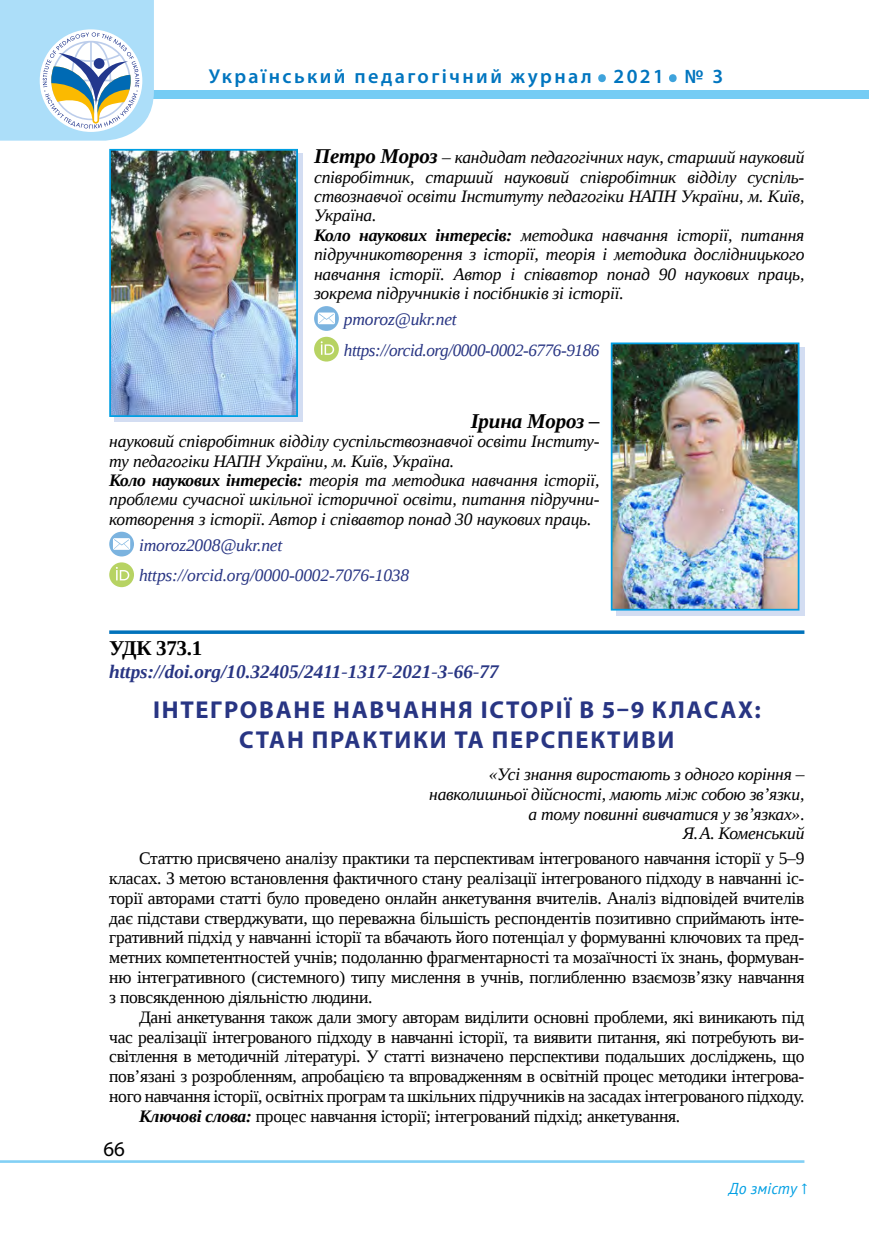
<style>
.page{position:relative;width:869px;height:1241px;background:#fff}
.page>*{position:absolute;margin:0;border:0;box-sizing:border-box;transform-origin:0 0}
.t1{font:600 50.4px "Myriad Pro";color:#3ea3dc}
.t2{font:700 24.5px/29.8px "Myriad Pro";letter-spacing:.07em;color:#283583;text-align:center}
.t3{font:italic 700 21px "Liberation Serif";letter-spacing:-.01em;color:#000}
.t4{font:700 21px "Liberation Serif";letter-spacing:-.015em;color:#000}
.t5{font:21px "Myriad Pro";color:#000}
.t6{font:600 20.12px "Myriad Pro";letter-spacing:.12em;color:#0075bf}
.t7{font:italic 700 19.25px "Liberation Serif";color:#283583}
.t8{font:17.5px/19.8px "Liberation Serif";letter-spacing:-.02em;color:#000;text-align:justify}
.t9{font:italic 17.5px/19.4px "Liberation Serif";letter-spacing:-.01em;color:#000}
.t10{font:italic 17.5px/30.6px "Liberation Serif";letter-spacing:-.01em;color:#283583}
.t11{font:italic 15.75px "PT Sans";color:#009fe3}
.s1{font-weight:700;font-size:21px}
.s2{font-weight:700}
.s3{font-style:normal}
.s4{font-weight:700;font-style:italic}
</style>
<div class="page">
<hr style="left:0;top:1159px;width:804px;height:3px;background:#83d0f5">
<div style="left:0;top:90px;width:868px;height:8px;background:#75ccf4"></div>
<svg style="left:0;top:0;width:154px;height:141px"></svg>
<div style="left:114px;top:154px;width:189px;height:268px;background:#d3ddf2"></div>
<img style="left:112px;top:152px;width:183px;height:262px">
<div style="left:109px;top:149px;width:189px;height:268px;border:2px solid #009fe3"></div>
<svg style="left:314px;top:306px;width:25px;height:25px"></svg>
<div style="left:314px;top:337px;width:25px;height:24px;background:#b7d363;border-radius:50%"></div>
<svg style="left:320px;top:341px;width:14px;height:14px"></svg>
<svg style="left:615px;top:347px;width:189px;height:268px;background:#bdd6f0"></svg>
<img style="left:613px;top:345px;width:183px;height:262px">
<div style="left:610px;top:342px;width:189px;height:268px;border:2px solid #009fe3"></div>
<svg style="left:109px;top:531px;width:25px;height:25px"></svg>
<svg style="left:109px;top:562px;width:25px;height:25px"></svg>
<svg style="left:116px;top:567px;width:13px;height:13px"></svg>
<hr style="left:109px;top:630px;width:695px;height:3px;background:#0072bb">
<p class="t6" style="left:208px;top:64px;width:384px">Український педагогічний журнал</p>
<h1 class="t1" style="left:595px;top:33px;width:13px">.</h1>
<p class="t6" style="left:613px;top:64px;width:52px">2021</p>
<h1 class="t1" style="left:666px;top:33px;width:13px">.</h1>
<p class="t6" style="left:684px;top:64px;width:40px">№ 3</p>
<p class="t9" style="left:314px;top:147px;width:491px"><span class="s1">Петро Мороз</span> – кандидат педагогічних наук, старший науковий співробітник, старший науковий співробітник відділу суспіль&shy;ствознавчої освіти Інституту педагогіки НАПН України, м. Київ, Україна.<br><span class="s2">Коло наукових інтересів:</span> методика навчання історії, питання підручникотворення з історії, теорія і методика дослідницького навчання історії. Автор і співавтор понад 90 наукових праць, зокрема підручників і посібників зі історії.</p>
<p class="t10" style="left:344px;top:303px;width:257px">pmoroz@ukr.net https://orcid.org/0000-0002-6776-9186</p>
<p class="t3" style="left:470px;top:407px;width:130px">Ірина Мороз –</p>
<p class="t9" style="left:109px;top:431px;width:491px">науковий співробітник відділу суспільствознавчої освіти Інститу&shy;ту педагогіки НАПН України, м. Київ, Україна.<br><span class="s2">Коло наукових інтересів:</span> теорія та методика навчання історії, проблеми сучасної шкільної історичної освіти, питання підручни&shy;котворення з історії. Автор і співавтор понад 30 наукових праць.</p>
<p class="t10" style="left:139px;top:529px;width:271px">imoroz2008@ukr.net https://orcid.org/0000-0002-7076-1038</p>
<p class="t4" style="left:109px;top:633px;width:94px">УДК 373.1</p>
<p class="t7" style="left:109px;top:659px;width:391px">https://doi.org/10.32405/2411-1317-2021-3-66-77</p>
<h2 class="t2" style="left:153px;top:693px;width:609px">ІНТЕГРОВАНЕ НАВЧАННЯ ІСТОРІЇ В 5–9 КЛАСАХ:<br>СТАН ПРАКТИКИ ТА ПЕРСПЕКТИВИ</h2>
<p class="t9" style="left:429px;top:764px;width:376px;text-align:right">«Усі знання виростають з одного коріння – навколишньої дійсності, мають між собою зв’язки, а тому повинні вивчатися у зв’язках»<span class="s3">.<br></span>Я.А. Коменський</p>
<p class="t8" style="left:109px;top:848px;width:696px;text-indent:30px">Статтю присвячено аналізу практики та перспективам інтегрованого навчання історії у 5–9 класах. З метою встановлення фактичного стану реалізації інтегрованого підходу в навчанні іс&shy;торії авторами статті було проведено онлайн анкетування вчителів. Аналіз відповідей вчителів дає підстави стверджувати, що переважна більшість респондентів позитивно сприймають інте&shy;гративний підхід у навчанні історії та вбачають його потенціал у формуванні ключових та пред&shy;метних компетентностей учнів; подоланню фрагментарності та мозаїчності їх знань, формуван&shy;ню інтегративного (системного) типу мислення в учнів, поглибленню взаємозв’язку навчання з повсякденною діяльністю людини.</p>
<p class="t8" style="left:139px;top:1006px;width:666px">Дані анкетування також дали змогу авторам виділити основні проблеми, які виникають під</p>
<p class="t8" style="left:109px;top:1026px;width:696px">час реалізації інтегрованого підходу в навчанні історії, та виявити питання, які потребують ви-</p>
<p class="t8" style="left:109px;top:1046px;width:696px">світлення в методичній літературі. У статті визначено перспективи подальших досліджень, що</p>
<p class="t8" style="left:109px;top:1066px;width:696px">пов’язані з розробленням, апробацією та впровадженням в освітній процес методики інтегрова-</p>
<p class="t8" style="left:109px;top:1085px;width:696px">ного навчання історії, освітніх програм та шкільних підручників на засадах інтегрованого підходу.</p>
<p class="t8" style="left:139px;top:1105px;width:542px"><span class="s4">Ключові слова:</span> процес навчання історії; інтегрований підхід; анкетування.</p>
<p class="t5" style="left:103px;top:1135px;width:23px">66</p>
<p class="t11" style="left:728px;top:1178px;width:81px">До змісту ↑</p>
</div>
